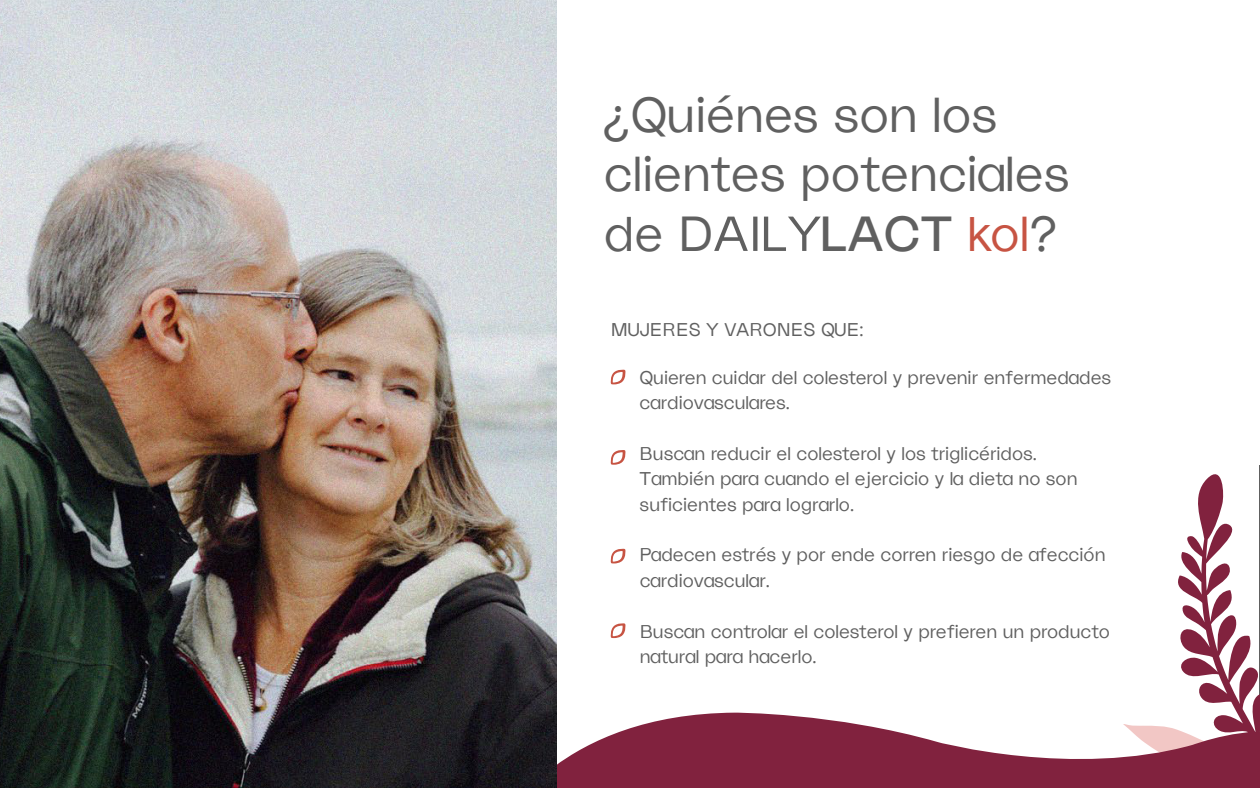
<style>
.page{position:relative;width:1260px;height:788px;background:#fff}
.page>*{position:absolute;margin:0;border:0;box-sizing:border-box;transform-origin:0 0}
.t1{font:49px/59.5px "La Nord Semi Light Bio Helper";color:#606060}
.t2{font:49px "La Nord";color:#606060}
.t3{font:18.38px/25.4px "La Nord Semi Light Bio Helper";color:#606060}
.s1{font-family:"La Nord Semi Light Bio Helper";color:#c75443}
.s2{font-family:"La Nord Semi Light Bio Helper"}
</style>
<div class="page">
<svg style="left:714px;top:216px;width:107px;height:35px"></svg>
<svg style="left:610px;top:369px;width:16px;height:15px"></svg>
<svg style="left:610px;top:450px;width:16px;height:14px"></svg>
<svg style="left:610px;top:623px;width:16px;height:15px"></svg>
<svg style="left:610px;top:548px;width:16px;height:15px"></svg>
<svg style="left:1178px;top:465px;width:82px;height:247px"></svg>
<svg style="left:556px;top:712px;width:704px;height:76px;fill:#81223e"></svg>
<img style="left:0;top:0;width:556px;height:788px">
<h1 class="t1" style="left:604px;top:83px;width:467px">¿Quiénes son los clientes potenciales de D</h1>
<h1 class="t2" style="left:821px;top:202px;width:238px">LACT <span class="s1">kol</span><span class="s2">?</span></h1>
<p class="t3" style="left:611px;top:316px;width:254px">MUJERES Y VARONES QUE:</p>
<p class="t3" style="left:640px;top:364px;width:473px">Quieren cuidar del colesterol y prevenir enfermedades cardiovasculares.</p>
<p class="t3" style="left:640px;top:440px;width:439px">Buscan reducir el colesterol y los triglicéridos.<br>También para cuando el ejercicio y la dieta no son suficientes para lograrlo.</p>
<p class="t3" style="left:640px;top:541px;width:467px">Padecen estrés y por ende corren riesgo de afección cardiovascular.</p>
<p class="t3" style="left:640px;top:617px;width:472px">Buscan controlar el colesterol y prefieren un producto natural para hacerlo.</p>
</div>
